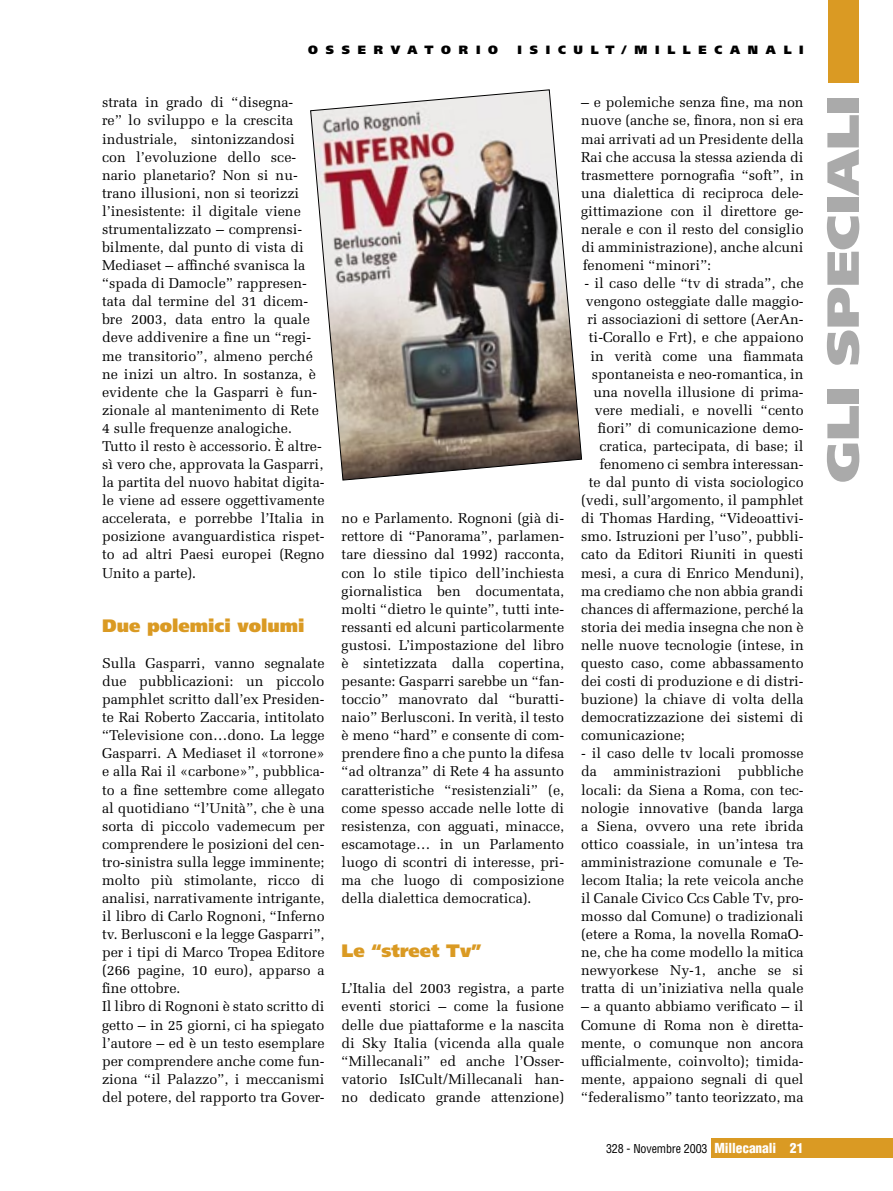
<style>
.page{position:relative;width:893px;height:1191px;background:#fff}
.page>*{position:absolute;margin:0;border:0;box-sizing:border-box;transform-origin:0 0}
.t1{font:900 45px "Frutiger";letter-spacing:-.005em;color:#aaa;scale:1.2 1}
.t2{font:900 18px "Frutiger";color:#da9a23}
.t3{font:14.25px/18px "Melior";color:#000;text-align:justify}
.t4{font:900 12px "Frutiger";letter-spacing:.645em;color:#000}
.t5{font:condensed 12px "Helvetica";letter-spacing:-.01em;color:#000}
.s1{font-weight:900;font-size:13.5px;color:#fff}
</style>
<div class="page">
<div style="left:711px;top:1138px;width:182px;height:19px;background:#da9a23"></div>
<div style="left:829px;top:0;width:30px;height:83px;background:#da9a23"></div>
<img style="left:310px;top:89px;width:272px;height:392px">
<p class="t4" style="left:308px;top:42px;width:191px">OSSERVATORIO</p>
<p class="t4" style="left:518px;top:42px;width:288px">ISICULT/MILLECANALI</p>
<p class="t3" style="left:102px;top:93px;width:224px;text-align:left">strata in grado di “disegna-<br>re” lo sviluppo e la crescita industriale, sintonizzandosi<br>con l’evoluzione dello sce&shy;nario planetario? Non si nu&shy;trano illusioni, non si teorizzi l’inesistente: il digitale viene strumentalizzato – comprensi&shy;bilmente, dal punto di vista di<br>Mediaset – affinché svanisca la “spada di Damocle” rappresen&shy;tata dal termine del 31 dicem&shy;bre 2003, data entro la quale deve addivenire a fine un “regi&shy;me transitorio”, almeno perché ne inizi un altro. In sostanza, è evidente che la Gasparri è fun&shy;zionale al mantenimento di Rete<br>4 sulle frequenze analogiche.<br>Tutto il resto è accessorio. È altre&shy;sì vero che, approvata la Gasparri, la partita del nuovo habitat digita&shy;le viene ad essere oggettivamente accelerata, e porrebbe l’Italia in posizione avanguardistica rispet&shy;to ad altri Paesi europei (Regno<br>Unito a parte).</p>
<p class="t2" style="left:102px;top:614px;width:204px">Due polemici volumi</p>
<p class="t3" style="left:102px;top:654px;width:224px;text-align:left">Sulla Gasparri, vanno segnalate due pubblicazioni: un piccolo pamphlet scritto dall’ex Presiden&shy;te Rai Roberto Zaccaria, intitolato “Televisione con…dono. La legge Gasparri. A Mediaset il «torrone» e alla Rai il «carbone»”, pubblica&shy;to a fine settembre come allegato al quotidiano “l’Unità”, che è una sorta di piccolo vademecum per comprendere le posizioni del cen&shy;tro-sinistra sulla legge imminente; molto più stimolante, ricco di analisi, narrativamente intrigante, il libro di Carlo Rognoni, “Inferno tv. Berlusconi e la legge Gasparri”, per i tipi di Marco Tropea Editore (266 pagine, 10 euro), apparso a fine ottobre.<br>Il libro di Rognoni è stato scritto di getto – in 25 giorni, ci ha spiegato l’autore – ed è un testo esemplare per comprendere anche come fun&shy;ziona “il Palazzo”, i meccanismi del potere, del rapporto tra Gover-</p>
<p class="t3" style="left:342px;top:509px;width:224px">no e Parlamento. Rognoni (già di&shy;rettore di “Panorama”, parlamen&shy;tare diessino dal 1992) racconta, con lo stile tipico dell’inchiesta giornalistica ben documentata, molti “dietro le quinte”, tutti inte&shy;ressanti ed alcuni particolarmente gustosi. L’impostazione del libro è sintetizzata dalla copertina, pesante: Gasparri sarebbe un “fan&shy;toccio” manovrato dal “buratti&shy;naio” Berlusconi. In verità, il testo è meno “hard” e consente di com&shy;prendere fino a che punto la difesa “ad oltranza” di Rete 4 ha assunto caratteristiche “resistenziali” (e, come spesso accade nelle lotte di resistenza, con agguati, minacce, escamotage… in un Parlamento luogo di scontri di interesse, pri&shy;ma che luogo di composizione della dialettica democratica).</p>
<p class="t2" style="left:342px;top:940px;width:141px">Le “street Tv”</p>
<p class="t3" style="left:342px;top:979px;width:224px">L’Italia del 2003 registra, a parte eventi storici – come la fusione delle due piattaforme e la nascita di Sky Italia (vicenda alla quale “Millecanali” ed anche l’Osser&shy;vatorio IsICult/Millecanali han&shy;no dedicato grande attenzione)</p>
<p class="t3" style="left:581px;top:93px;width:224px">– e polemiche senza fine, ma non nuove (anche se, finora, non si era mai arrivati ad un Presidente della Rai che accusa la stessa azienda di trasmettere pornografia “soft”, in una dialettica di reciproca dele&shy;gittimazione con il direttore ge&shy;nerale e con il resto del consiglio di amministrazione), anche alcuni fenomeni “minori”:</p>
<p class="t3" style="left:584px;top:274px;width:221px">- il caso delle “tv di strada”, che</p>
<p class="t3" style="left:586px;top:292px;width:219px">vengono osteggiate dalle maggio-</p>
<p class="t3" style="left:587px;top:310px;width:218px">ri associazioni di settore (AerAn-</p>
<p class="t3" style="left:589px;top:328px;width:216px">ti-Corallo e Frt), e che appaiono</p>
<p class="t3" style="left:590px;top:346px;width:215px">in verità come una fiammata</p>
<p class="t3" style="left:592px;top:365px;width:213px">spontaneista e neo-romantica, in</p>
<p class="t3" style="left:593px;top:383px;width:212px">una novella illusione di prima-</p>
<p class="t3" style="left:595px;top:401px;width:210px">vere mediali, e novelli “cento</p>
<p class="t3" style="left:598px;top:419px;width:207px">fiori” di comunicazione demo-</p>
<p class="t3" style="left:599px;top:437px;width:206px">cratica, partecipata, di base; il</p>
<p class="t3" style="left:599px;top:455px;width:206px">fenomeno ci sembra interessan-</p>
<p class="t3" style="left:589px;top:473px;width:216px">te dal punto di vista sociologico</p>
<p class="t3" style="left:581px;top:491px;width:224px">(vedi, sull’argomento, il pamphlet</p>
<p class="t3" style="left:581px;top:509px;width:224px">di Thomas Harding, “Videoattivi-</p>
<p class="t3" style="left:581px;top:527px;width:224px">smo. Istruzioni per l’uso”, pubbli-</p>
<p class="t3" style="left:581px;top:545px;width:224px">cato da Editori Riuniti in questi</p>
<p class="t3" style="left:581px;top:563px;width:224px">mesi, a cura di Enrico Menduni),</p>
<p class="t3" style="left:581px;top:581px;width:224px">ma crediamo che non abbia grandi</p>
<p class="t3" style="left:581px;top:599px;width:224px">chances di affermazione, perché la</p>
<p class="t3" style="left:581px;top:618px;width:224px">storia dei media insegna che non è</p>
<p class="t3" style="left:581px;top:636px;width:224px">nelle nuove tecnologie (intese, in</p>
<p class="t3" style="left:581px;top:654px;width:224px">questo caso, come abbassamento</p>
<p class="t3" style="left:581px;top:672px;width:224px">dei costi di produzione e di distri-</p>
<p class="t3" style="left:581px;top:690px;width:224px">buzione) la chiave di volta della</p>
<p class="t3" style="left:581px;top:708px;width:224px">democratizzazione dei sistemi di</p>
<p class="t3" style="left:581px;top:726px;width:105px">comunicazione;</p>
<p class="t3" style="left:581px;top:744px;width:224px">- il caso delle tv locali promosse da amministrazioni pubbliche locali: da Siena a Roma, con tec&shy;nologie innovative (banda larga a Siena, ovvero una rete ibrida ottico coassiale, in un’intesa tra amministrazione comunale e Te&shy;lecom Italia; la rete veicola anche il Canale Civico Ccs Cable Tv, pro&shy;mosso dal Comune) o tradizionali (etere a Roma, la novella RomaO&shy;ne, che ha come modello la mitica newyorkese Ny-1, anche se si tratta di un’iniziativa nella quale</p>
<p class="t3" style="left:581px;top:997px;width:224px">– a quanto abbiamo verificato – il Comune di Roma non è diretta&shy;mente, o comunque non ancora ufficialmente, coinvolto); timida&shy;mente, appaiono segnali di quel “federalismo” tanto teorizzato, ma</p>
<p class="t5" style="left:606px;top:1141px;width:199px">328 - Novembre 2003 <span class="s1">Millecanali 21</span></p>
<h1 class="t1" style="left:816px;top:483px;width:324px;rotate:-90deg">GLI SPECIALI</h1>
</div>
